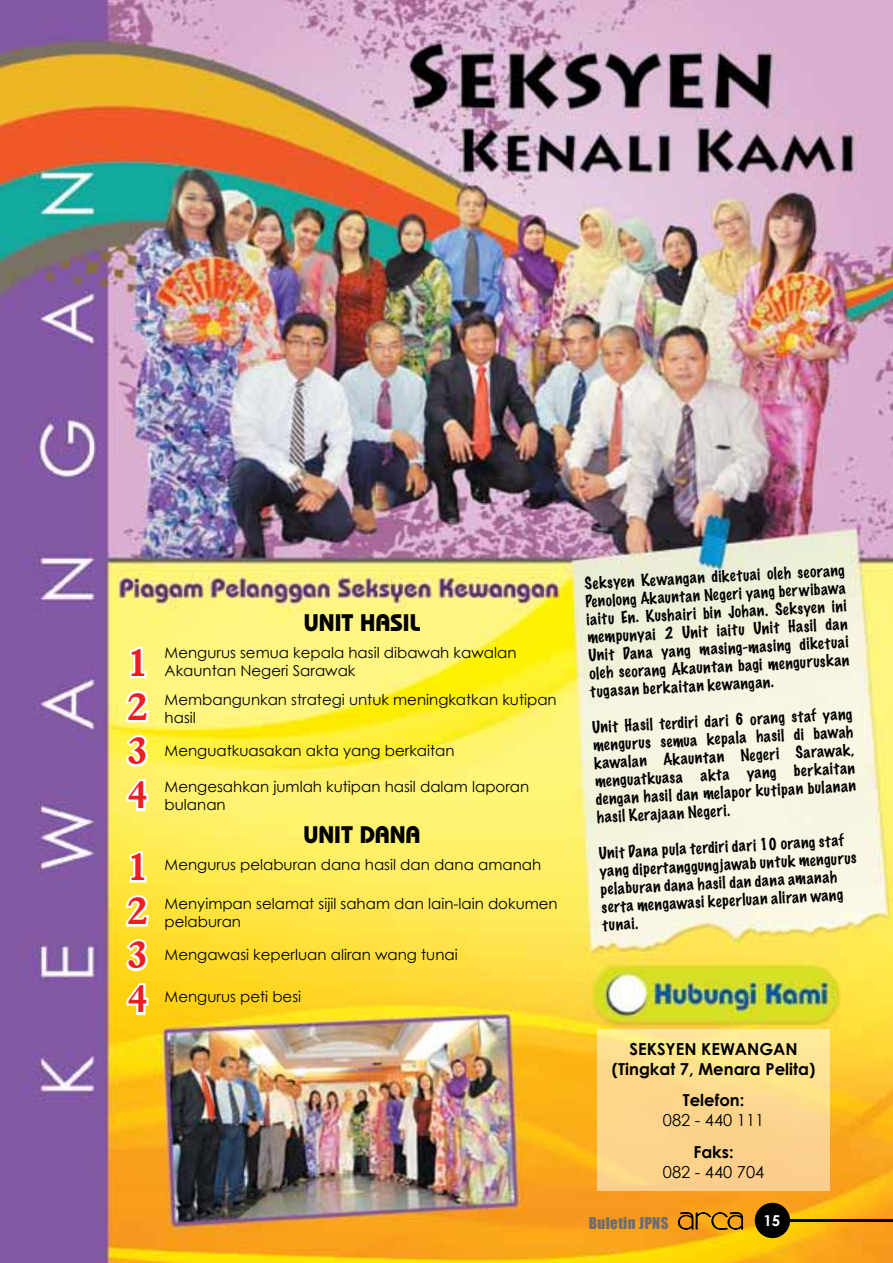
<style>
.page{position:relative;width:893px;height:1263px;background:#fff}
.page>*{position:absolute;margin:0;border:0;box-sizing:border-box;transform-origin:0 0}
.t1{font:39px/44.1px "Dutch 766 BT Bold A";color:#ed1d24;text-align:justify}
.t2{font:700 24px "Bauhaus IT Cby BT";color:#000}
.t3{font:700 16.5px/19.8px "Century Gothic";color:#000;text-align:center}
.t4{font:16.5px "Century Gothic";color:#000}
.t5{font:100 15px/18px "Marker Felt";color:#000;text-align:justify}
.t6{font:15px/18px "Century Gothic";color:#000}
.t7{font:15px "Impact";letter-spacing:.025em;color:#6d6e71}
.s1{font-family:"Camellia D";font-size:27px;color:#000}
</style>
<div class="page">
<img style="left:0;top:0;width:893px;height:1263px">
<div style="left:597px;top:1029px;width:233px;height:161px;background:linear-gradient(to bottom,#fee993,#fbcb89)"></div>
<svg style="left:127px;top:644px;width:22px;height:36px"></svg>
<svg style="left:122px;top:687px;width:30px;height:37px"></svg>
<svg style="left:122px;top:731px;width:29px;height:82px"></svg>
<svg style="left:127px;top:849px;width:22px;height:36px"></svg>
<svg style="left:122px;top:892px;width:30px;height:37px"></svg>
<svg style="left:122px;top:935px;width:29px;height:82px"></svg>
<div style="left:755px;top:1203px;width:35px;height:35px;background:#000;border-radius:50%"></div>
<hr style="left:784px;top:1219px;width:109px;height:3px;background:#000">
<svg style="left:678px;top:1212px;width:65px;height:18px"></svg>
<h1 class="t1" style="left:128px;top:640px;width:21px">1<br>2<br>3<br>4</h1>
<h1 class="t1" style="left:128px;top:845px;width:21px">1<br>2<br>3<br>4</h1>
<h2 class="t2" style="left:304px;top:608px;width:118px">UNIT HASIL</h2>
<p class="t6" style="left:165px;top:644px;width:353px">Mengurus semua kepala hasil dibawah kawalan<br>Akauntan Negeri Sarawak</p>
<p class="t6" style="left:165px;top:690px;width:394px">Membangunkan strategi untuk meningkatkan kutipan hasil</p>
<p class="t6" style="left:165px;top:741px;width:291px">Menguatkuasakan akta yang berkaitan</p>
<p class="t6" style="left:165px;top:777px;width:366px">Mengesahkan jumlah kutipan hasil dalam laporan bulanan</p>
<h2 class="t2" style="left:303px;top:820px;width:119px">UNIT DANA</h2>
<p class="t6" style="left:165px;top:856px;width:378px">Mengurus pelaburan dana hasil dan dana amanah</p>
<p class="t6" style="left:165px;top:895px;width:395px">Menyimpan selamat sijil saham dan lain-lain dokumen pelaburan</p>
<p class="t6" style="left:165px;top:946px;width:295px">Mengawasi keperluan aliran wang tunai</p>
<p class="t6" style="left:165px;top:988px;width:138px">Mengurus peti besi</p>
<p class="t5" style="left:584px;top:573px;width:262px;rotate:-3deg">Seksyen Kewangan diketuai oleh seorang Penolong Akauntan Negeri yang berwibawa iaitu En. Kushairi bin Johan. Seksyen ini mempunyai 2 Unit iaitu Unit Hasil dan Unit Dana yang masing-masing diketuai oleh seorang Akauntan bagi menguruskan tugasan berkaitan kewangan.</p>
<p class="t5" style="left:592px;top:717px;width:262px;rotate:-3deg">Unit Hasil terdiri dari 6 orang staf yang mengurus semua kepala hasil di bawah kawalan Akauntan Negeri Sarawak, menguatkuasa akta yang berkaitan dengan hasil dan melapor kutipan bulanan hasil Kerajaan Negeri.</p>
<p class="t5" style="left:598px;top:843px;width:259px;text-align:left;rotate:-3deg">Unit Dana pula terdiri dari 10 orang staf yang dipertanggungjawab untuk mengurus pelaburan dana hasil dan dana amanah serta mengawasi keperluan aliran wang tunai.</p>
<p class="t3" style="left:630px;top:1038px;width:19px">Seksyen</p>
<p class="t3" style="left:612px;top:1038px;width:205px">Kewangan<br>(Tingkat 7, Menara Pelita)</p>
<p class="t3" style="left:683px;top:1090px;width:63px">Telefon:</p>
<p class="t4" style="left:663px;top:1109px;width:103px">082 - 440 111</p>
<p class="t3" style="left:693px;top:1141px;width:42px">Faks:</p>
<p class="t4" style="left:663px;top:1160px;width:103px">082 - 440 704</p>
<p class="t7" style="left:589px;top:1211px;width:193px">Buletin JPNS <span class="s1">ARCA</span> <sup>15</sup></p>
</div>
